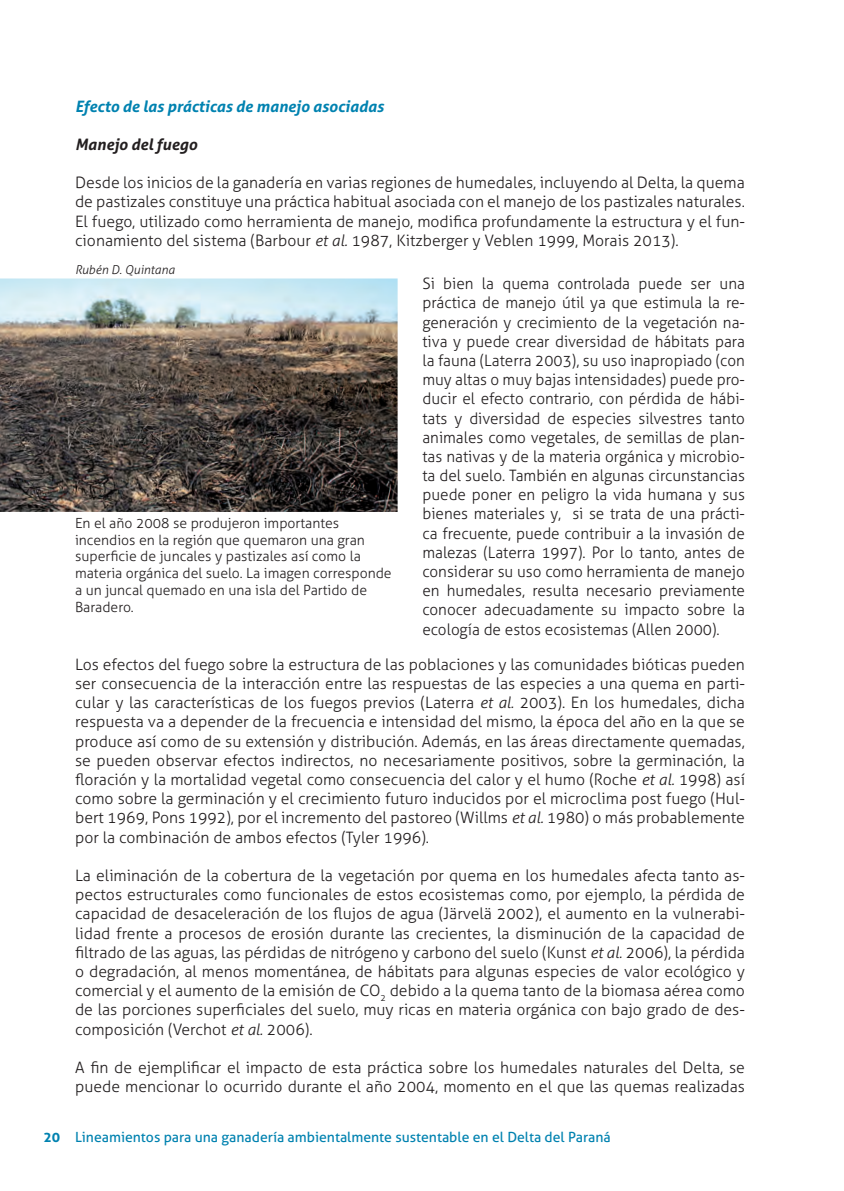
<style>
.page{position:relative;width:844px;height:1191px;background:#fff}
.page>*{position:absolute;margin:0;border:0;box-sizing:border-box;transform-origin:0 0}
.t1{font:300 15.75px/19.2px "Aller";color:#231f20;text-align:justify}
.t2{font:italic 700 15.75px "Aller";color:#0082b0}
.t3{font:italic 700 15.75px "Aller";color:#231f20}
.t4{font:300 14px/16.8px "Aller";color:#231f20}
.t5{font:14px "Aller";color:#0082b0}
.t6{font:italic 300 12.25px "Aller";color:#231f20}
.s1{font-style:italic}
.s2{font-weight:700}
</style>
<div class="page">
<img style="left:0;top:278px;width:398px;height:234px">
<p class="t2" style="left:75px;top:96px;width:310px">Efecto de las prácticas de manejo asociadas</p>
<p class="t3" style="left:75px;top:134px;width:124px">Manejo del fuego</p>
<p class="t1" style="left:75px;top:173px;width:671px">Desde los inicios de la ganadería en varias regiones de humedales, incluyendo al Delta, la quema de pastizales constituye una práctica habitual asociada con el manejo de los pastizales naturales.<br>El fuego, utilizado como herramienta de manejo, modifica profundamente la estructura y el fun&shy;cionamiento del sistema (Barbour <span class="s1">et al.</span> 1987, Kitzberger y Veblen 1999, Morais 2013).</p>
<p class="t1" style="left:422px;top:274px;width:324px">Si bien la quema controlada puede ser una práctica de manejo útil ya que estimula la re&shy;generación y crecimiento de la vegetación na&shy;tiva y puede crear diversidad de hábitats para la fauna (Laterra 2003), su uso inapropiado (con muy altas o muy bajas intensidades) puede pro&shy;ducir el efecto contrario, con pérdida de hábi&shy;tats y diversidad de especies silvestres tanto animales como vegetales, de semillas de plan&shy;tas nativas y de la materia orgánica y microbio&shy;ta del suelo. También en algunas circunstancias puede poner en peligro la vida humana y sus bienes materiales y, si se trata de una prácti&shy;ca frecuente, puede contribuir a la invasión de malezas (Laterra 1997). Por lo tanto, antes de considerar su uso como herramienta de manejo en humedales, resulta necesario previamente conocer adecuadamente su impacto sobre la ecología de estos ecosistemas (Allen 2000).</p>
<p class="t1" style="left:75px;top:655px;width:671px">Los efectos del fuego sobre la estructura de las poblaciones y las comunidades bióticas pueden ser consecuencia de la interacción entre las respuestas de las especies a una quema en parti&shy;cular y las características de los fuegos previos (Laterra <span class="s1">et al.</span> 2003). En los humedales, dicha respuesta va a depender de la frecuencia e intensidad del mismo, la época del año en la que se produce así como de su extensión y distribución. Además, en las áreas directamente quemadas, se pueden observar efectos indirectos, no necesariamente positivos, sobre la germinación, la floración y la mortalidad vegetal como consecuencia del calor y el humo (Roche <span class="s1">et al.</span> 1998) así como sobre la germinación y el crecimiento futuro inducidos por el microclima post fuego (Hul&shy;bert 1969, Pons 1992), por el incremento del pastoreo (Willms <span class="s1">et al.</span> 1980) o más probablemente por la combinación de ambos efectos (Tyler 1996).</p>
<p class="t1" style="left:75px;top:866px;width:671px">La eliminación de la cobertura de la vegetación por quema en los humedales afecta tanto as&shy;pectos estructurales como funcionales de estos ecosistemas como, por ejemplo, la pérdida de capacidad de desaceleración de los flujos de agua (Järvelä 2002), el aumento en la vulnerabi&shy;lidad frente a procesos de erosión durante las crecientes, la disminución de la capacidad de filtrado de las aguas, las pérdidas de nitrógeno y carbono del suelo (Kunst <span class="s1">et al.</span> 2006), la pérdida o degradación, al menos momentánea, de hábitats para algunas especies de valor ecológico y comercial y el aumento de la emisión de CO<sub>2</sub> debido a la quema tanto de la biomasa aérea como de las porciones superficiales del suelo, muy ricas en materia orgánica con bajo grado de des&shy;composición (Verchot <span class="s1">et al.</span> 2006).</p>
<p class="t1" style="left:75px;top:1058px;width:671px">A fin de ejemplificar el impacto de esta práctica sobre los humedales naturales del Delta, se puede mencionar lo ocurrido durante el año 2004, momento en el que las quemas realizadas</p>
<p class="t6" style="left:75px;top:262px;width:101px">Rubén D. Quintana</p>
<p class="t4" style="left:75px;top:514px;width:318px">En el año 2008 se produjeron importantes incendios en la región que quemaron una gran superficie de juncales y pastizales así como la materia orgánica del suelo. La imagen corresponde a un juncal quemado en una isla del Partido de Baradero.</p>
<p class="t5" style="left:43px;top:1129px;width:569px"><span class="s2">20</span> Lineamientos para una ganadería ambientalmente sustentable en el Delta del Paraná</p>
</div>
